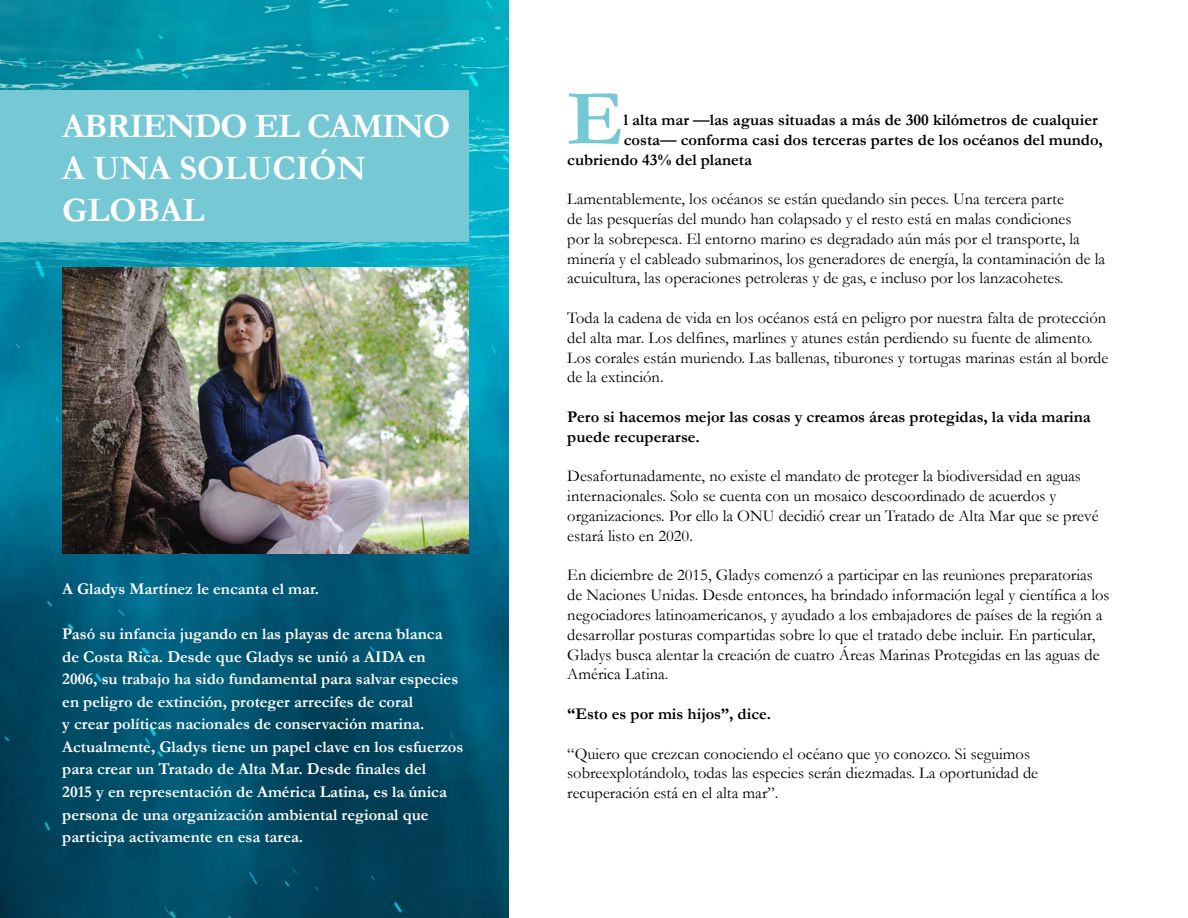
<style>
.page{position:relative;width:1188px;height:918px;background:#fff}
.page>*{position:absolute;margin:0;border:0;box-sizing:border-box;transform-origin:0 0}
.t1{font:700 79.5px "Garamond";color:#76c8d4}
.t2{font:700 34.5px/42px "Garamond";letter-spacing:-.02em;color:#fff}
.t3{font:16.5px/19.8px "Garamond";color:#000}
.t4{font:700 16.5px/22.5px "Garamond";color:#fff}
.t5{font:700 16.5px/19.8px "Garamond";color:#000}
</style>
<div class="page">
<img style="left:0;top:0;width:508px;height:918px">
<div style="left:0;top:90px;width:468px;height:152px;background:#76c8d4"></div>
<img style="left:62px;top:267px;width:406px;height:287px">
<h2 class="t2" style="left:62px;top:105px;width:390px">ABRIENDO EL CAMINO<br>A UNA SOLUCIÓN<br>GLOBAL</h2>
<p class="t4" style="left:62px;top:578px;width:258px">A Gladys Martínez le encanta el mar.</p>
<p class="t4" style="left:62px;top:623px;width:403px">Pasó su infancia jugando en las playas de arena blanca de Costa Rica. Desde que Gladys se unió a AIDA en 2006, su trabajo ha sido fundamental para salvar especies en peligro de extinción, proteger arrecifes de coral<br>y crear políticas nacionales de conservación marina.<br>Actualmente, Gladys tiene un papel clave en los esfuerzos para crear un Tratado de Alta Mar. Desde finales del<br>2015 y en representación de América Latina, es la única persona de una organización ambiental regional que participa activamente en esa tarea.</p>
<h1 class="t1" style="left:567px;top:71px;width:58px">E</h1>
<p class="t5" style="left:624px;top:110px;width:475px">l alta mar —las aguas situadas a más de 300 kilómetros de cualquier</p>
<p class="t5" style="left:624px;top:129px;width:481px">costa— conforma casi dos terceras partes de los océanos del mundo,</p>
<p class="t5" style="left:567px;top:149px;width:186px">cubriendo 43% del planeta</p>
<p class="t3" style="left:567px;top:189px;width:539px">Lamentablemente, los océanos se están quedando sin peces. Una tercera parte<br>de las pesquerías del mundo han colapsado y el resto está en malas condiciones<br>por la sobrepesca. El entorno marino es degradado aún más por el transporte, la minería y el cableado submarinos, los generadores de energía, la contaminación de la acuicultura, las operaciones petroleras y de gas, e incluso por los lanzacohetes.</p>
<p class="t3" style="left:567px;top:308px;width:543px">Toda la cadena de vida en los océanos está en peligro por nuestra falta de protección del alta mar. Los delfines, marlines y atunes están perdiendo su fuente de alimento.<br>Los corales están muriendo. Las ballenas, tiburones y tortugas marinas están al borde de la extinción.</p>
<p class="t5" style="left:567px;top:407px;width:525px">Pero si hacemos mejor las cosas y creamos áreas protegidas, la vida marina puede recuperarse.</p>
<p class="t3" style="left:567px;top:466px;width:533px">Desafortunadamente, no existe el mandato de proteger la biodiversidad en aguas internacionales. Solo se cuenta con un mosaico descoordinado de acuerdos y organizaciones. Por ello la ONU decidió crear un Tratado de Alta Mar que se prevé estará listo en 2020.</p>
<p class="t3" style="left:567px;top:565px;width:544px">En diciembre de 2015, Gladys comenzó a participar en las reuniones preparatorias de Naciones Unidas. Desde entonces, ha brindado información legal y científica a los negociadores latinoamericanos, y ayudado a los embajadores de países de la región a desarrollar posturas compartidas sobre lo que el tratado debe incluir. En particular, Gladys busca alentar la creación de cuatro Áreas Marinas Protegidas en las aguas de América Latina.</p>
<p class="t5" style="left:567px;top:704px;width:205px">“Esto es por mis hijos”, dice.</p>
<p class="t3" style="left:567px;top:743px;width:472px">“Quiero que crezcan conociendo el océano que yo conozco. Si seguimos sobreexplotándolo, todas las especies serán diezmadas. La oportunidad de recuperación está en el alta mar”.</p>
</div>
